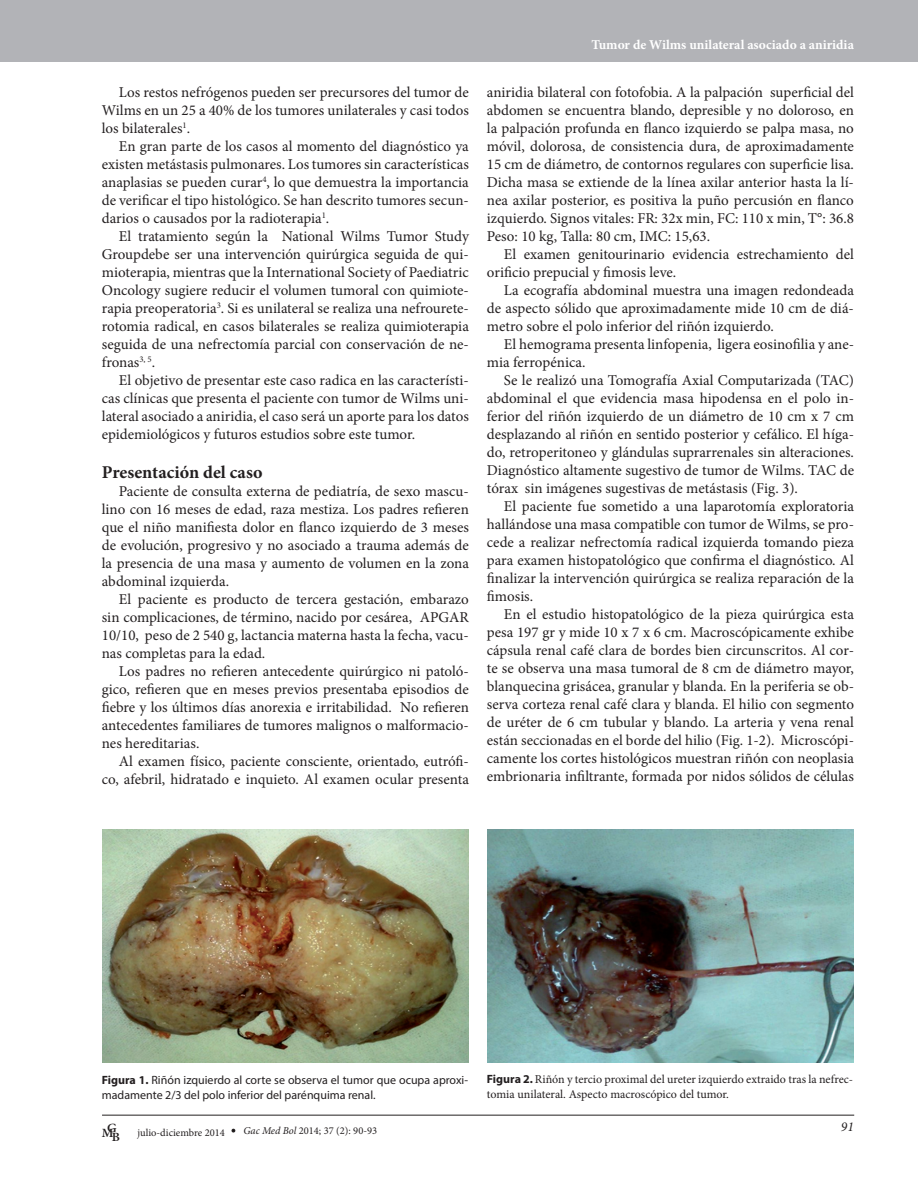
<style>
.page{position:relative;width:918px;height:1188px;background:#fff}
.page>*{position:absolute;margin:0;border:0;box-sizing:border-box;transform-origin:0 0}
.t1{font:700 18px "Minion Pro";color:#231f20}
.t2{font:15px/18px "Minion Pro";letter-spacing:-.005em;color:#231f20;text-align:justify}
.t3{font:700 13.5px "Minion Pro";color:#fff}
.t4{font:italic 13.5px "Minion Pro";color:#231f20}
.t5{font:600 12.6px "Minion Pro";color:#231f20;scale:1.05 1}
.t6{font:12px/14.4px "Minion Pro";color:#231f20}
.t7{font:12px/14.4px "Myriad Pro";color:#231f20}
.t8{font:10.5px "Minion Pro";color:#231f20}
.s1{font-weight:700}
.s2{font-family:"Myriad Pro";font-weight:700}
.s3{font-style:italic}
</style>
<div class="page">
<div style="left:0;top:1px;width:918px;height:61px;background:#b2b3b7"></div>
<hr style="left:102px;top:1115px;width:752px;height:1px;background:#231f20">
<div style="left:0;top:0;width:918px;height:60px;background:#b2b3b7"></div>
<svg style="left:232px;top:1129px;width:3px;height:4px"></svg>
<img style="left:102px;top:829px;width:367px;height:233px">
<img style="left:488px;top:829px;width:366px;height:233px">
<p class="t2" style="left:102px;top:83px;width:369px;text-indent:17px">Los restos nefrógenos pueden ser precursores del tumor de Wilms en un 25 a 40% de los tumores unilaterales y casi todos los bilaterales<sup>1</sup>.</p>
<p class="t2" style="left:102px;top:137px;width:369px;text-indent:17px">En gran parte de los casos al momento del diagnóstico ya existen metástasis pulmonares. Los tumores sin características anaplasias se pueden curar<sup>4</sup>, lo que demuestra la importancia de verificar el tipo histológico. Se han descrito tumores secun&shy;darios o causados por la radioterapia<sup>1</sup>.</p>
<p class="t2" style="left:102px;top:227px;width:369px;text-indent:17px">El tratamiento según la National Wilms Tumor Study Groupdebe ser una intervención quirúrgica seguida de qui&shy;mioterapia, mientras que la International Society of Paediatric Oncology sugiere reducir el volumen tumoral con quimiote&shy;rapia preoperatoria<sup>3</sup>. Si es unilateral se realiza una nefrourete&shy;rotomia radical, en casos bilaterales se realiza quimioterapia seguida de una nefrectomía parcial con conservación de ne&shy;fronas<sup>3,</sup> <sup>5</sup>.</p>
<p class="t2" style="left:102px;top:371px;width:369px;text-indent:17px">El objetivo de presentar este caso radica en las característi&shy;cas clínicas que presenta el paciente con tumor de Wilms uni&shy;lateral asociado a aniridia, el caso será un aporte para los datos epidemiológicos y futuros estudios sobre este tumor.</p>
<p class="t1" style="left:102px;top:460px;width:162px">Presentación del caso</p>
<p class="t2" style="left:102px;top:482px;width:369px;text-indent:17px">Paciente de consulta externa de pediatría, de sexo mascu&shy;lino con 16 meses de edad, raza mestiza. Los padres refieren que el niño manifiesta dolor en flanco izquierdo de 3 meses de evolución, progresivo y no asociado a trauma además de la presencia de una masa y aumento de volumen en la zona abdominal izquierda.</p>
<p class="t2" style="left:102px;top:590px;width:369px;text-indent:17px">El paciente es producto de tercera gestación, embarazo sin complicaciones, de término, nacido por cesárea, APGAR 10/10, peso de 2 540 g, lactancia materna hasta la fecha, vacu&shy;nas completas para la edad.</p>
<p class="t2" style="left:102px;top:662px;width:369px;text-indent:17px">Los padres no refieren antecedente quirúrgico ni patoló&shy;gico, refieren que en meses previos presentaba episodios de fiebre y los últimos días anorexia e irritabilidad. No refieren antecedentes familiares de tumores malignos o malformacio&shy;nes hereditarias.</p>
<p class="t2" style="left:102px;top:752px;width:369px;text-align:right">Al examen físico, paciente consciente, orientado, eutrófi&shy;co, afebril, hidratado e inquieto. Al examen ocular presenta</p>
<p class="t3" style="left:591px;top:36px;width:264px">Tumor de Wilms unilateral asociado a aniridia</p>
<p class="t2" style="left:487px;top:83px;width:369px">aniridia bilateral con fotofobia. A la palpación superficial del abdomen se encuentra blando, depresible y no doloroso, en la palpación profunda en flanco izquierdo se palpa masa, no móvil, dolorosa, de consistencia dura, de aproximadamente 15 cm de diámetro, de contornos regulares con superficie lisa.<br>Dicha masa se extiende de la línea axilar anterior hasta la lí&shy;nea axilar posterior, es positiva la puño percusión en flanco izquierdo. Signos vitales: FR: 32x min, FC: 110 x min, T°: 36.8<br>Peso: 10 kg, Talla: 80 cm, IMC: 15,63.</p>
<p class="t2" style="left:487px;top:245px;width:369px;text-indent:17px">El examen genitourinario evidencia estrechamiento del orificio prepucial y fimosis leve.</p>
<p class="t2" style="left:487px;top:281px;width:369px;text-indent:17px">La ecografía abdominal muestra una imagen redondeada de aspecto sólido que aproximadamente mide 10 cm de diá&shy;metro sobre el polo inferior del riñón izquierdo.</p>
<p class="t2" style="left:487px;top:335px;width:369px;text-indent:17px">El hemograma presenta linfopenia, ligera eosinofilia y ane&shy;mia ferropénica.</p>
<p class="t2" style="left:487px;top:371px;width:369px;text-indent:17px">Se le realizó una Tomografía Axial Computarizada (TAC) abdominal el que evidencia masa hipodensa en el polo in&shy;ferior del riñón izquierdo de un diámetro de 10 cm x 7 cm desplazando al riñón en sentido posterior y cefálico. El híga&shy;do, retroperitoneo y glándulas suprarrenales sin alteraciones.<br>Diagnóstico altamente sugestivo de tumor de Wilms. TAC de tórax sin imágenes sugestivas de metástasis (Fig. 3).</p>
<p class="t2" style="left:487px;top:497px;width:369px;text-indent:17px">El paciente fue sometido a una laparotomía exploratoria hallándose una masa compatible con tumor de Wilms, se pro&shy;cede a realizar nefrectomía radical izquierda tomando pieza para examen histopatológico que confirma el diagnóstico. Al finalizar la intervención quirúrgica se realiza reparación de la fimosis.</p>
<p class="t2" style="left:487px;top:605px;width:369px;text-indent:17px">En el estudio histopatológico de la pieza quirúrgica esta pesa 197 gr y mide 10 x 7 x 6 cm. Macroscópicamente exhibe cápsula renal café clara de bordes bien circunscritos. Al cor&shy;te se observa una masa tumoral de 8 cm de diámetro mayor, blanquecina grisácea, granular y blanda. En la periferia se ob&shy;serva corteza renal café clara y blanda. El hilio con segmento de uréter de 6 cm tubular y blando. La arteria y vena renal están seccionadas en el borde del hilio (Fig. 1-2). Microscópi&shy;camente los cortes histológicos muestran riñón con neoplasia embrionaria infiltrante, formada por nidos sólidos de células</p>
<p class="t7" style="left:102px;top:1073px;width:368px"><span class="s1">Figura 1.</span> Riñón izquierdo al corte se observa el tumor que ocupa aproxi&shy;madamente 2/3 del polo inferior del parénquima renal.</p>
<p class="t6" style="left:487px;top:1072px;width:368px"><span class="s2">Figura 2.</span> Riñón y tercio proximal del ureter izquierdo extraido tras la nefrec&shy;tomia unilateral. Aspecto macroscópico del tumor.</p>
<p class="t5" style="left:107px;top:1120px;width:11px">G</p>
<p class="t4" style="left:841px;top:1118px;width:14px">91</p>
<p class="t5" style="left:102px;top:1127px;width:19px">MB</p>
<p class="t8" style="left:138px;top:1125px;width:89px">julio-diciembre 2014</p>
<p class="t8" style="left:243px;top:1124px;width:135px"><span class="s3">Gac Med Bol</span> 2014; 37 (2): 90-93</p>
</div>
